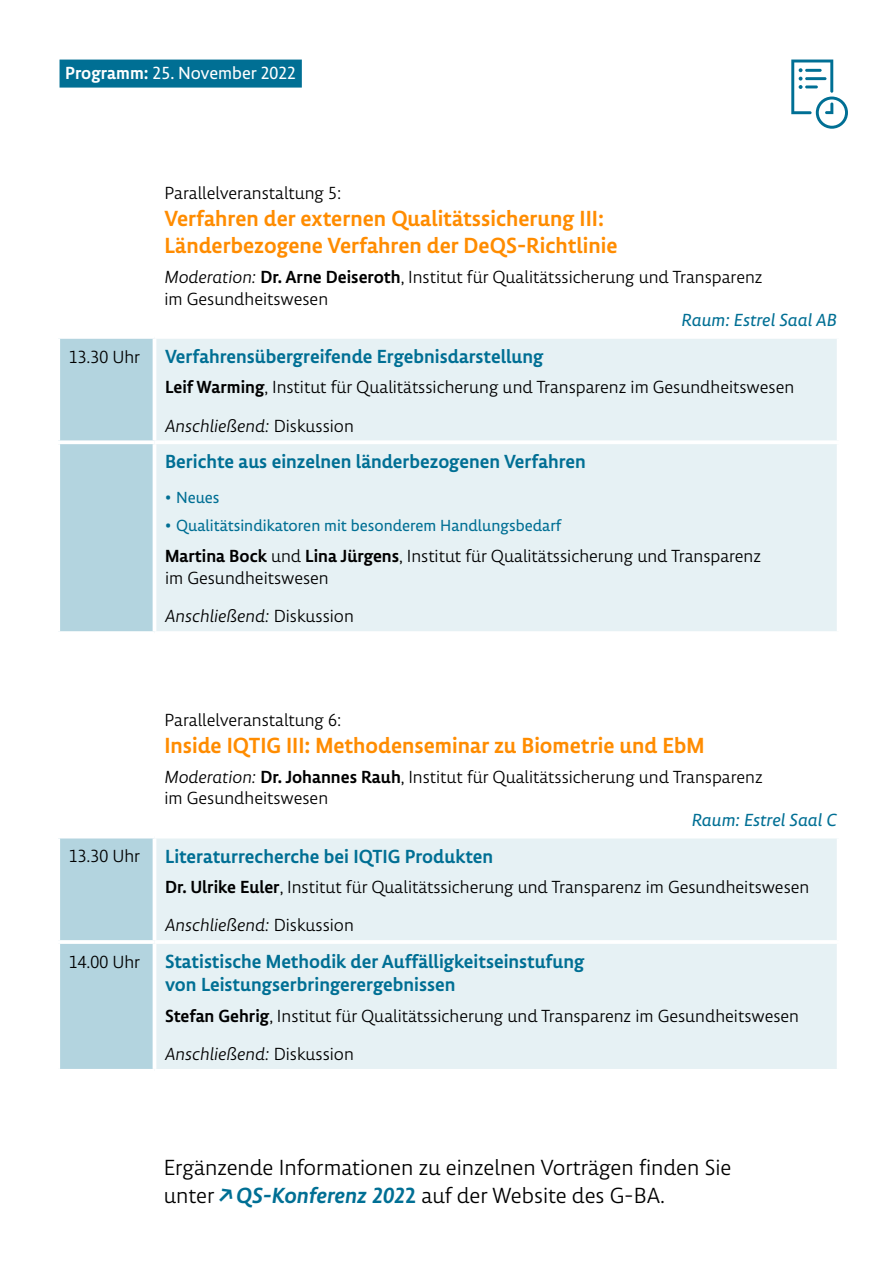
<style>
.page{position:relative;width:893px;height:1263px;background:#fff}
.page>*{position:absolute;margin:0;border:0;box-sizing:border-box;transform-origin:0 0}
.Programm_P-Tabelle-TH_SLight{font:500 22.5px/27px "Lemon Sans Next";color:#ff8c00}
.t1{font:22.5px/28.5px "Lemon Sans Next S Light";color:#000}
.Programm_P-Tabelle-TD{font:500 19.5px/23.4px "Lemon Sans Next";color:#006f94}
.Programm_P-Tabelle-TD-2{font:18px/21.6px "Lemon Sans Next S Light";color:#000}
.Programm_P-Tabelle-TH_SLight-2{font:18px/21.6px "Lemon Sans Next S Light";color:#000}
.Programm_P-Tabelle-TD-3{font:italic 18px "Lemon Sans Next S Light";color:#000}
.Programm_P-Tabelle-TH_SLight-3{font:italic 18px "Lemon Sans Next";color:#006f94}
.t2{font:18px "Lemon Sans Next";color:#fff}
.t3{font:16.5px "Lemon Sans Next";color:#006f94}
.s1{font-weight:500}
.s2{font-style:italic}
.s3{font-family:"Lemon Sans Next";font-weight:500}
.s4{font-style:normal}
.s5{font-family:"Lemon Sans Next";font-weight:500;font-style:italic;color:#006f94}
.s6{font-family:"Lemon Sans Next";font-weight:500;color:#006f94}
</style>
<div class="page">
<svg style="left:791px;top:60px;width:57px;height:69px"></svg>
<div style="left:60px;top:60px;width:242px;height:28px;background:#006f94"></div>
<div style="left:60px;top:838px;width:93px;height:231px;background:#b3d4df"></div>
<div style="left:156px;top:838px;width:681px;height:231px;background:#e6f1f4"></div>
<hr style="left:154px;top:940px;width:686px;height:4px;background:#fff">
<hr style="left:56px;top:940px;width:98px;height:4px;background:#fff">
<div style="left:60px;top:339px;width:93px;height:292px;background:#b3d4df"></div>
<div style="left:156px;top:339px;width:681px;height:292px;background:#e6f1f4"></div>
<hr style="left:154px;top:440px;width:686px;height:4px;background:#fff">
<svg style="left:58px;top:338px;width:96px;height:1px"></svg>
<svg style="left:58px;top:440px;width:96px;height:4px"></svg>
<svg style="left:58px;top:631px;width:96px;height:1px"></svg>
<p class="t2" style="left:65px;top:62px;width:232px"><span class="s1">Programm:</span> 25. November 2022</p>
<p class="Programm_P-Tabelle-TH_SLight-2" style="left:165px;top:182px;width:178px">Parallelveranstaltung 5:</p>
<p class="Programm_P-Tabelle-TH_SLight" style="left:165px;top:205px;width:454px">Verfahren der externen Qualitätssicherung III:<br>Länderbezogene Verfahren der DeQS-Richtlinie</p>
<p class="Programm_P-Tabelle-TH_SLight-2" style="left:165px;top:266px;width:599px"><span class="s2">Moderation:</span> <span class="s3">Dr. Arne Deiseroth</span>, Institut für Qualitätssicherung und Transparenz im Gesundheitswesen</p>
<p class="Programm_P-Tabelle-TH_SLight-3" style="left:681px;top:309px;width:157px">Raum: Estrel Saal AB</p>
<p class="Programm_P-Tabelle-TD-2" style="left:69px;top:346px;width:73px">13.30 Uhr</p>
<p class="Programm_P-Tabelle-TD" style="left:165px;top:344px;width:380px">Verfahrensübergreifende Ergebnisdarstellung</p>
<p class="Programm_P-Tabelle-TD-2" style="left:165px;top:376px;width:631px"><span class="s3">Leif Warming</span>, Institut für Qualitätssicherung und Transparenz im Gesundheitswesen</p>
<p class="Programm_P-Tabelle-TD-3" style="left:165px;top:415px;width:190px">Anschließend: <span class="s4">Diskussion</span></p>
<p class="Programm_P-Tabelle-TD" style="left:165px;top:450px;width:422px">Berichte aus einzelnen länderbezogenen Verfahren</p>
<p class="t3" style="left:165px;top:488px;width:56px"><span class="s1">•</span> Neues</p>
<p class="t3" style="left:165px;top:515px;width:398px"><span class="s1">•</span> Qualitätsindikatoren mit besonderem Handlungsbedarf</p>
<p class="Programm_P-Tabelle-TD-2" style="left:165px;top:545px;width:597px"><span class="s3">Martina Bock</span> und <span class="s3">Lina Jürgens</span>, Institut für Qualitätssicherung und Transparenz im Gesundheitswesen</p>
<p class="Programm_P-Tabelle-TD-3" style="left:165px;top:606px;width:190px">Anschließend: <span class="s4">Diskussion</span></p>
<p class="Programm_P-Tabelle-TH_SLight-2" style="left:165px;top:709px;width:178px">Parallelveranstaltung 6:</p>
<p class="Programm_P-Tabelle-TH_SLight" style="left:165px;top:731px;width:541px">Inside IQTIG III: Methodenseminar zu Biometrie und EbM</p>
<p class="Programm_P-Tabelle-TH_SLight-2" style="left:165px;top:766px;width:600px"><span class="s2">Moderation:</span> <span class="s3">Dr. Johannes Rauh</span>, Institut für Qualitätssicherung und Transparenz im Gesundheitswesen</p>
<p class="Programm_P-Tabelle-TH_SLight-3" style="left:692px;top:809px;width:147px">Raum: Estrel Saal C</p>
<p class="Programm_P-Tabelle-TD-2" style="left:69px;top:845px;width:73px">13.30 Uhr</p>
<p class="Programm_P-Tabelle-TD" style="left:165px;top:844px;width:329px">Literaturrecherche bei IQTIG Produkten</p>
<p class="Programm_P-Tabelle-TD-2" style="left:165px;top:876px;width:646px"><span class="s3">Dr. Ulrike Euler</span>, Institut für Qualitätssicherung und Transparenz im Gesundheitswesen</p>
<p class="Programm_P-Tabelle-TD-3" style="left:165px;top:914px;width:190px">Anschließend: <span class="s4">Diskussion</span></p>
<p class="Programm_P-Tabelle-TD-2" style="left:69px;top:951px;width:73px">14.00 Uhr</p>
<p class="Programm_P-Tabelle-TD" style="left:165px;top:949px;width:421px">Statistische Methodik der Auffälligkeitseinstufung von Leistungserbringerergebnissen</p>
<p class="Programm_P-Tabelle-TD-2" style="left:165px;top:1005px;width:635px"><span class="s3">Stefan Gehrig</span>, Institut für Qualitätssicherung und Transparenz im Gesundheitswesen</p>
<p class="Programm_P-Tabelle-TD-3" style="left:165px;top:1043px;width:190px">Anschließend: <span class="s4">Diskussion</span></p>
<p class="t1" style="left:164px;top:1153px;width:569px">Ergänzende Informationen zu einzelnen Vorträgen finden Sie unter <span class="s5">↗ QS-Konferenz 202</span><span class="s6">2</span> auf der Website des G-BA.</p>
</div>
